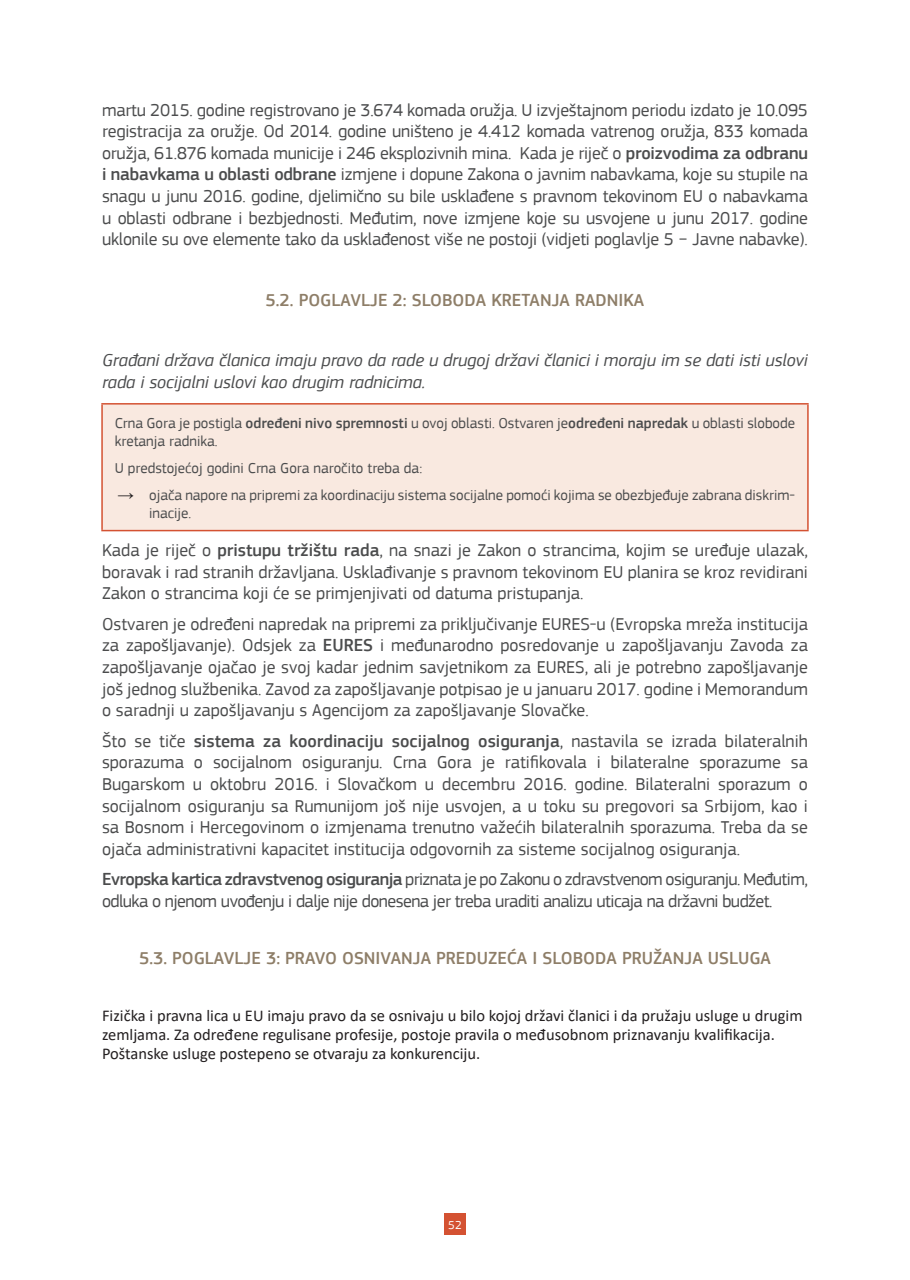
<style>
.page{position:relative;width:910px;height:1280px;background:#fff}
.page>*{position:absolute;margin:0;border:0;box-sizing:border-box;transform-origin:0 0}
.t1{font:18px/21.6px "PF Square Sans Pro";letter-spacing:-.01em;color:#4b4c4d;text-align:justify}
.t2{font:18px/21.6px "PF Square Sans Pro";letter-spacing:-.03em;color:#4b4c4d}
.t3{font:italic 18px/21.6px "PF Square Sans Pro";color:#4b4c4d}
.t4{font:500 18px "PF Square Sans Pro";color:#8e7e68}
.t5{font:16.5px/19px "Calibri";color:#231f20}
.t6{font:15px/18px "PF Square Sans Pro";color:#4b4c4d}
.t7{font:12px "PF Square Sans Pro";color:#fff}
.s1{font-weight:500}
.s2{font-family:"Arial";font-size:16.5px;color:#231f20}
</style>
<div class="page">
<div style="left:444px;top:1213px;width:22px;height:22px;background:#d45232"></div>
<div style="left:102px;top:404px;width:706px;height:127px;background:#f9e9e0"></div>
<hr style="left:101px;top:403px;width:708px;height:2px;background:#d45232">
<hr style="left:101px;top:405px;width:2px;height:125px;background:#d45232">
<hr style="left:807px;top:405px;width:2px;height:125px;background:#d45232">
<hr style="left:101px;top:530px;width:708px;height:1px;background:#d45232">
<p class="t1" style="left:102px;top:99px;width:707px">martu 2015. godine registrovano je 3.674 komada oružja. U izvještajnom periodu izdato je 10.095 registracija za oružje. Od 2014. godine uništeno je 4.412 komada vatrenog oružja, 833 komada oružja, 61.876 komada municije i 246 eksplozivnih mina. Kada je riječ o <span class="s1">proizvodima za odbranu i nabavkama u oblasti odbrane</span> izmjene i dopune Zakona o javnim nabavkama, koje su stupile na snagu u junu 2016. godine, djelimično su bile usklađene s pravnom tekovinom EU o nabavkama u oblasti odbrane i bezbjednosti. Međutim, nove izmjene koje su usvojene u junu 2017. godine uklonile su ove elemente tako da usklađenost više ne postoji (vidjeti poglavlje 5 − Javne nabavke).</p>
<p class="t4" style="left:266px;top:290px;width:380px">5.2. POGLAVLJE 2: SLOBODA KRETANJA RADNIKA</p>
<p class="t3" style="left:102px;top:350px;width:707px">Građani država članica imaju pravo da rade u drugoj državi članici i moraju im se dati isti uslovi rada i socijalni uslovi kao drugim radnicima.</p>
<p class="t6" style="left:115px;top:414px;width:682px">Crna Gora je postigla <span class="s1">određeni nivo spremnosti</span> u ovoj oblasti. Ostvaren je<span class="s1">određeni napredak</span> u oblasti slobode kretanja radnika.</p>
<p class="t6" style="left:115px;top:459px;width:309px">U predstojećoj godini Crna Gora naročito treba da:</p>
<p class="t6" style="left:149px;top:486px;width:647px;text-indent:-32px"><span class="s2">→</span> ojača napore na pripremi za koordinaciju sistema socijalne pomoći kojima se obezbjeđuje zabrana diskrim&shy;inacije.</p>
<p class="t1" style="left:102px;top:539px;width:707px">Kada je riječ o <span class="s1">pristupu tržištu rada</span>, na snazi je Zakon o strancima, kojim se uređuje ulazak, boravak i rad stranih državljana. Usklađivanje s pravnom tekovinom EU planira se kroz revidirani Zakon o strancima koji će se primjenjivati od datuma pristupanja.</p>
<p class="t1" style="left:102px;top:613px;width:707px">Ostvaren je određeni napredak na pripremi za priključivanje EURES-u (Evropska mreža institucija za zapošljavanje). Odsjek za <span class="s1">EURES</span> i međunarodno posredovanje u zapošljavanju Zavoda za zapošljavanje ojačao je svoj kadar jednim savjetnikom za EURES, ali je potrebno zapošljavanje još jednog službenika. Zavod za zapošljavanje potpisao je u januaru 2017. godine i Memorandum o saradnji u zapošljavanju s Agencijom za zapošljavanje Slovačke.</p>
<p class="t1" style="left:102px;top:730px;width:707px">Što se tiče <span class="s1">sistema za koordinaciju socijalnog osiguranja</span>, nastavila se izrada bilateralnih sporazuma o socijalnom osiguranju. Crna Gora je ratifikovala i bilateralne sporazume sa Bugarskom u oktobru 2016. i Slovačkom u decembru 2016. godine. Bilateralni sporazum o socijalnom osiguranju sa Rumunijom još nije usvojen, a u toku su pregovori sa Srbijom, kao i sa Bosnom i Hercegovinom o izmjenama trenutno važećih bilateralnih sporazuma. Treba da se ojača administrativni kapacitet institucija odgovornih za sisteme socijalnog osiguranja.</p>
<p class="t2" style="left:102px;top:869px;width:707px"><span class="s1">Evropska kartica zdravstvenog osiguranja</span> priznata je po Zakonu o zdravstvenom osiguranju. Međutim, odluka o njenom uvođenju i dalje nije donesena jer treba uraditi analizu uticaja na državni budžet.</p>
<p class="t4" style="left:139px;top:947px;width:633px">5.3. POGLAVLJE 3: PRAVO OSNIVANJA PREDUZEĆA I SLOBODA PRUŽANJA USLUGA</p>
<p class="t5" style="left:102px;top:1006px;width:702px">Fizička i pravna lica u EU imaju pravo da se osnivaju u bilo kojoj državi članici i da pružaju usluge u drugim zemljama. Za određene regulisane profesije, postoje pravila o međusobnom priznavanju kvalifikacija.<br>Poštanske usluge postepeno se otvaraju za konkurenciju.</p>
<p class="t7" style="left:448px;top:1218px;width:15px">52</p>
</div>
